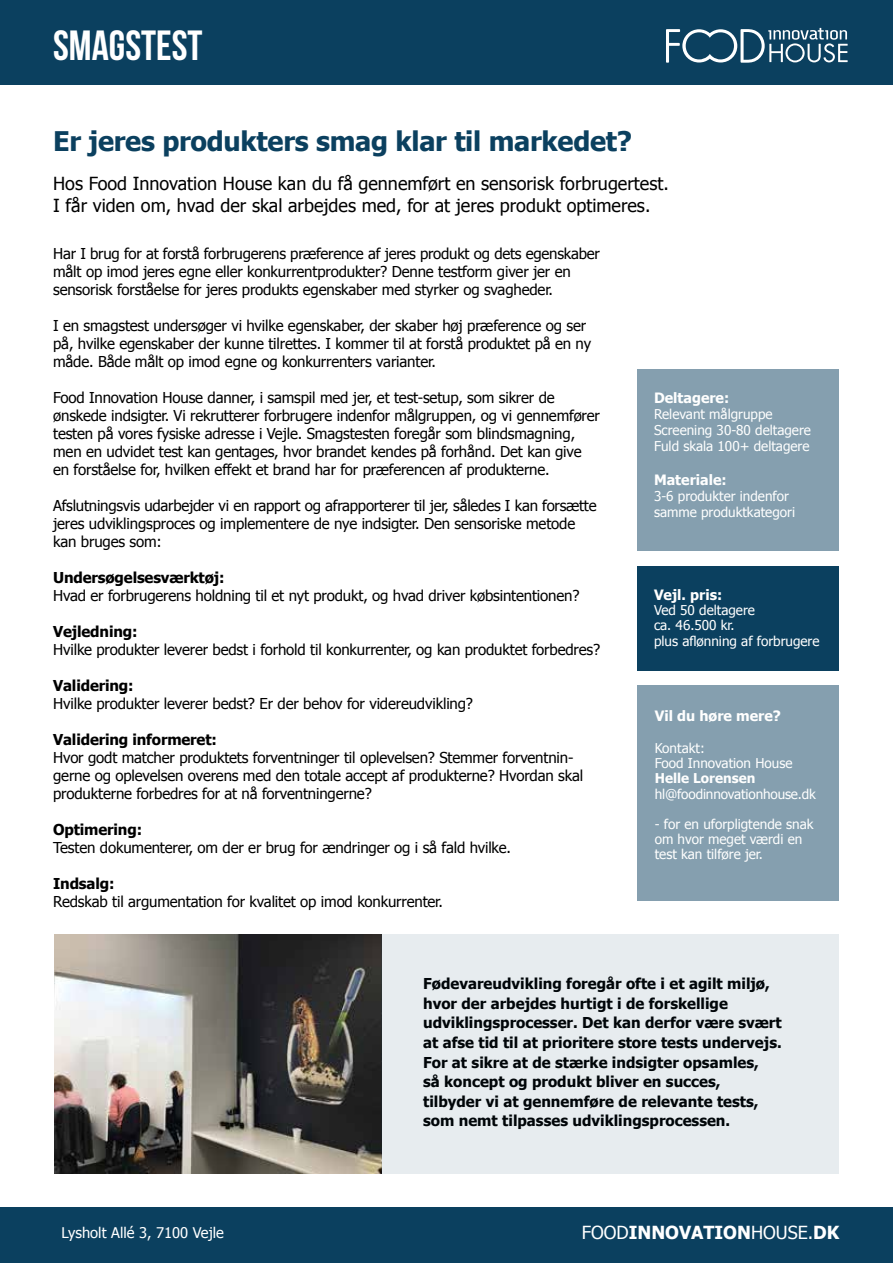
<style>
.page{position:relative;width:893px;height:1263px;background:#fff}
.page>*{position:absolute;margin:0;border:0;box-sizing:border-box;transform-origin:0 0}
.t1{font:42.15px "Bebas Neue";color:#fff}
.t2{font:700 27px "Tahoma";letter-spacing:-.01em;color:#0b405f}
.t3{font:18px/21.6px "Tahoma";color:#000}
.t4{font:700 18px "Tahoma";color:#fff}
.t5{font:15px/18px "Tahoma";letter-spacing:-.01em;color:#000}
.t6{font:700 15px/19.5px "Tahoma";color:#000}
.t7{font:14.7px "Tahoma";color:#fff}
.t8{font:700 14.25px "Tahoma";color:#fff}
.t9{font:13.5px/15px "Tahoma";color:#fff}
.t10{font:700 13.5px "Tahoma";color:#fff}
.s1{font-weight:400}
</style>
<div class="page">
<div style="left:0;top:1207px;width:893px;height:56px;background:#0b405f"></div>
<img style="left:55px;top:934px;width:326px;height:240px">
<div style="left:0;top:0;width:893px;height:85px;background:#0b405f"></div>
<svg style="left:666px;top:28px;width:182px;height:35px"></svg>
<div style="left:381px;top:934px;width:458px;height:240px;background:#e7ecef"></div>
<div style="left:637px;top:369px;width:201px;height:182px;background:#859faf"></div>
<div style="left:637px;top:566px;width:201px;height:104px;background:#0b405f"></div>
<div style="left:638px;top:685px;width:201px;height:215px;background:#859faf"></div>
<h1 class="t1" style="left:53px;top:22px;width:151px">SMAGSTEST</h1>
<h2 class="t2" style="left:53px;top:122px;width:580px">Er jeres produkters smag klar til markedet?</h2>
<p class="t3" style="left:53px;top:172px;width:617px">Hos Food Innovation House kan du få gennemført en sensorisk forbrugertest.<br>I får viden om, hvad der skal arbejdes med, for at jeres produkt optimeres.</p>
<p class="t5" style="left:53px;top:244px;width:548px">Har I brug for at forstå forbrugerens præference af jeres produkt og dets egenskaber målt op imod jeres egne eller konkurrentprodukter? Denne testform giver jer en sensorisk forståelse for jeres produkts egenskaber med styrker og svagheder.</p>
<p class="t5" style="left:53px;top:316px;width:539px">I en smagstest undersøger vi hvilke egenskaber, der skaber høj præference og ser på, hvilke egenskaber der kunne tilrettes. I kommer til at forstå produktet på en ny måde. Både målt op imod egne og konkurrenters varianter.</p>
<p class="t5" style="left:53px;top:388px;width:548px">Food Innovation House danner, i samspil med jer, et test-setup, som sikrer de ønskede indsigter. Vi rekrutterer forbrugere indenfor målgruppen, og vi gennemfører testen på vores fysiske adresse i Vejle. Smagstesten foregår som blindsmagning, men en udvidet test kan gentages, hvor brandet kendes på forhånd. Det kan give en forståelse for, hvilken effekt et brand har for præferencen af produkterne.</p>
<p class="t5" style="left:53px;top:496px;width:545px">Afslutningsvis udarbejder vi en rapport og afrapporterer til jer, således I kan forsætte jeres udviklingsproces og implementere de nye indsigter. Den sensoriske metode kan bruges som:</p>
<p class="t6" style="left:53px;top:567px;width:173px">Undersøgelsesværktøj:</p>
<p class="t5" style="left:53px;top:586px;width:528px">Hvad er forbrugerens holdning til et nyt produkt, og hvad driver købsintentionen?</p>
<p class="t6" style="left:53px;top:621px;width:86px">Vejledning:</p>
<p class="t5" style="left:53px;top:640px;width:548px">Hvilke produkter leverer bedst i forhold til konkurrenter, og kan produktet forbedres?</p>
<p class="t6" style="left:53px;top:675px;width:82px">Validering:</p>
<p class="t5" style="left:53px;top:694px;width:421px">Hvilke produkter leverer bedst? Er der behov for videreudvikling?</p>
<p class="t6" style="left:53px;top:729px;width:165px">Validering informeret:</p>
<p class="t5" style="left:53px;top:748px;width:532px">Hvor godt matcher produktets forventninger til oplevelsen? Stemmer forventnin&shy;gerne og oplevelsen overens med den totale accept af produkterne? Hvordan skal produkterne forbedres for at nå forventningerne?</p>
<p class="t6" style="left:53px;top:819px;width:90px">Optimering:</p>
<p class="t5" style="left:53px;top:838px;width:459px">Testen dokumenterer, om der er brug for ændringer og i så fald hvilke.</p>
<p class="t6" style="left:53px;top:873px;width:63px">Indsalg:</p>
<p class="t5" style="left:53px;top:892px;width:391px">Redskab til argumentation for kvalitet op imod konkurrenter.</p>
<p class="t8" style="left:654px;top:388px;width:77px">Deltagere:</p>
<p class="t9" style="left:654px;top:405px;width:158px;line-height:16.2px">Relevant målgruppe<br>Screening 30-80 deltagere<br>Fuld skala 100+ deltagere</p>
<p class="t8" style="left:654px;top:469px;width:74px">Materiale:</p>
<p class="t9" style="left:654px;top:487px;width:143px;line-height:16.2px">3-6 produkter indenfor samme produktkategori</p>
<p class="t8" style="left:654px;top:585px;width:70px">Vejl. pris:</p>
<p class="t9" style="left:654px;top:602px;width:167px;line-height:15.6px">Ved 50 deltagere<br>ca. 46.500 kr.<br>plus aflønning af forbrugere</p>
<p class="t8" style="left:655px;top:705px;width:128px">Vil du høre mere?</p>
<p class="t9" style="left:655px;top:740px;width:139px">Kontakt:<br>Food Innovation House</p>
<p class="t10" style="left:655px;top:769px;width:102px">Helle Lorensen</p>
<p class="t9" style="left:655px;top:786px;width:163px">hl@foodinnovationhouse.dk</p>
<p class="t9" style="left:655px;top:816px;width:160px">- for en uforpligtende snak om hvor meget værdi en test kan tilføre jer.</p>
<p class="t7" style="left:62px;top:1223px;width:164px">Lysholt Allé 3, 7100 Vejle</p>
<p class="t6" style="left:423px;top:973px;width:360px">Fødevareudvikling foregår ofte i et agilt miljø, hvor der arbejdes hurtigt i de forskellige udviklingsprocesser. Det kan derfor være svært at afse tid til at prioritere store tests undervejs.<br>For at sikre at de stærke indsigter opsamles,<br>så koncept og produkt bliver en succes, tilbyder vi at gennemføre de relevante tests, som nemt tilpasses udviklingsprocessen.</p>
<p class="t4" style="left:582px;top:1220px;width:259px"><span class="s1">FOOD</span>INNOVATION<span class="s1">HOUSE.</span>DK</p>
</div>
